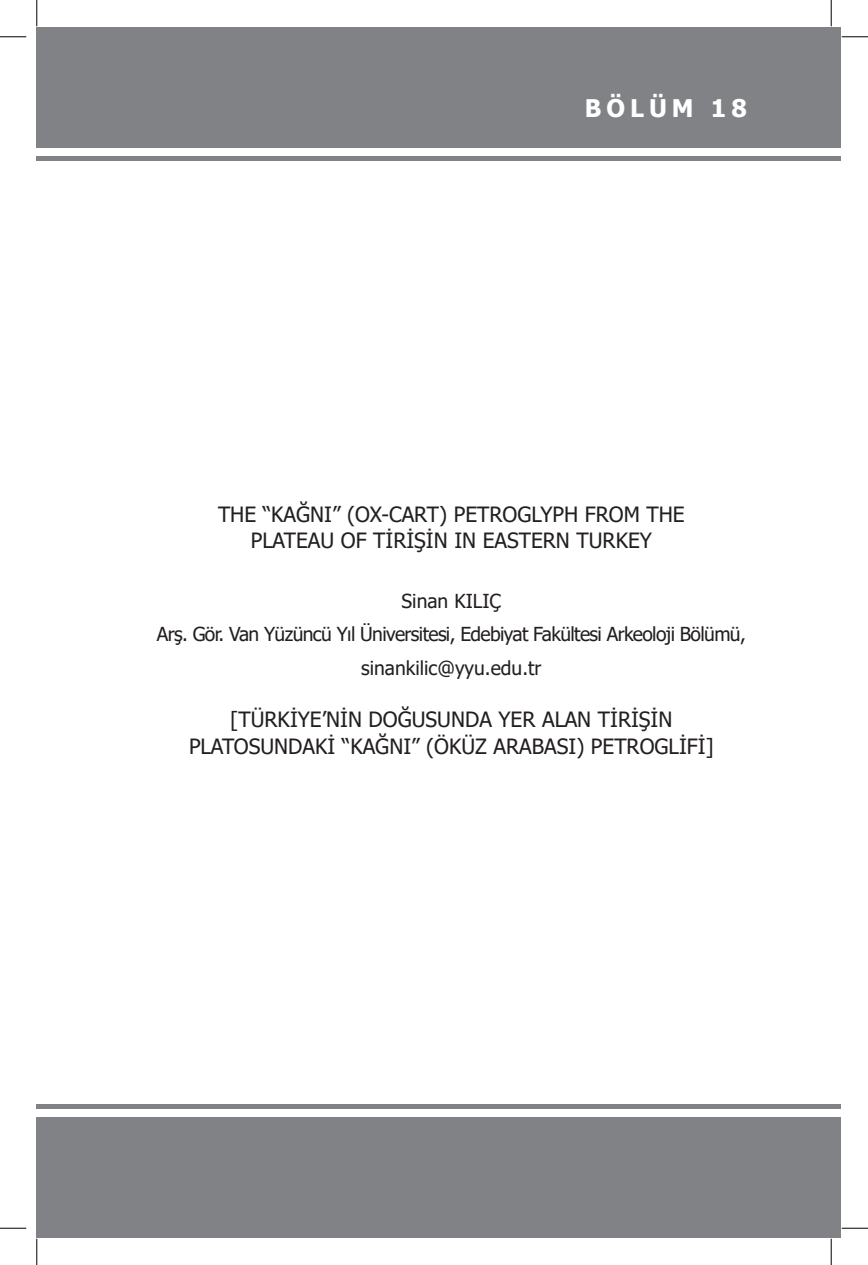
<style>
.page{position:relative;width:868px;height:1265px;background:#fff}
.page>*{position:absolute;margin:0;border:0;box-sizing:border-box;transform-origin:0 0}
.dipnot_2{font:700 24.32px "Tahoma";letter-spacing:.205em;color:#fff}
.bolum_baslik{font:21px/26.2px "Tahoma";color:#231f20;text-align:center}
.t1{font:19.25px/33.9px "Tahoma";letter-spacing:-.03em;color:#231f20;text-align:center}
.t2{font:19.25px "Tahoma";color:#231f20}
</style>
<div class="page">
<div style="left:37px;top:27px;width:803px;height:120px;background:#808285"></div>
<div style="left:37px;top:1117px;width:803px;height:120px;background:#808285"></div>
<div style="left:37px;top:156px;width:803px;height:5px;background:#808285"></div>
<div style="left:37px;top:1103px;width:803px;height:5px;background:#808285"></div>
<svg style="left:0;top:36px;width:26px;height:1px"></svg>
<svg style="left:841px;top:36px;width:26px;height:1px"></svg>
<svg style="left:0;top:1227px;width:26px;height:1px"></svg>
<svg style="left:841px;top:1227px;width:26px;height:1px"></svg>
<svg style="left:36px;top:0;width:1px;height:26px"></svg>
<svg style="left:36px;top:1238px;width:1px;height:26px"></svg>
<svg style="left:830px;top:0;width:1px;height:26px"></svg>
<svg style="left:830px;top:1238px;width:1px;height:26px"></svg>
<p class="dipnot_2" style="left:584px;top:91px;width:163px">BÖLÜM 18</p>
<p class="bolum_baslik" style="left:218px;top:502px;width:468px">THE “KAĞNI” (OX-CART) PETROGLYPH FROM THE<br>PLATEAU OF TİRİŞİN IN EASTERN TURKEY</p>
<p class="t2" style="left:401px;top:587px;width:101px">Sinan KILIÇ</p>
<p class="t1" style="left:157px;top:618px;width:590px">Arş. Gör. Van Yüzüncü Yıl Üniversitesi, Edebiyat Fakültesi Arkeoloji Bölümü, sinankilic@yyu.edu.tr</p>
<p class="bolum_baslik" style="left:189px;top:707px;width:526px">[TÜRKİYE’NİN DOĞUSUNDA YER ALAN TİRİŞİN<br>PLATOSUNDAKİ “KAĞNI” (ÖKÜZ ARABASI) PETROGLİFİ]</p>
</div>
